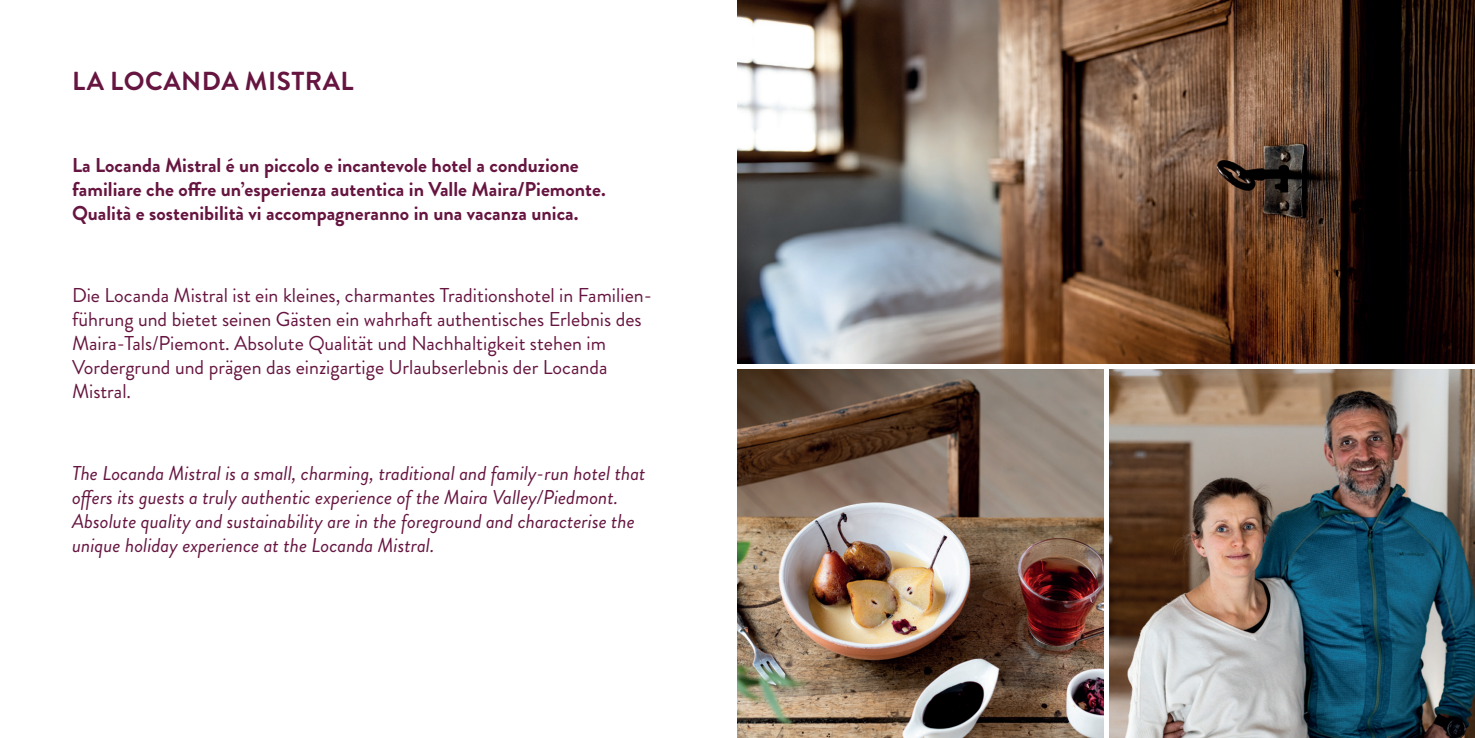
<style>
.page{position:relative;width:1475px;height:738px;background:#fff}
.page>*{position:absolute;margin:0;border:0;box-sizing:border-box;transform-origin:0 0}
.t1{font:700 26px "Brandon Grotesque";letter-spacing:.02em;color:#661540}
.t2{font:20px/24px "Brandon Grotesque";color:#661540}
.t3{font:italic 20px/24px "Brandon Grotesque";color:#661540}
.t4{font:700 20px "Brandon Grotesque";color:#661540}
</style>
<div class="page">
<img style="left:737px;top:0;width:737px;height:363px">
<img style="left:737px;top:369px;width:366px;height:368px">
<img style="left:1109px;top:369px;width:365px;height:368px">
<p class="t1" style="left:72px;top:63px;width:283px">LA LOCANDA MISTRAL</p>
<p class="t4" style="left:72px;top:151px;width:508px">La Locanda Mistral é un piccolo e incantevole hotel a conduzione</p>
<p class="t4" style="left:72px;top:175px;width:535px">familiare che offre un’esperienza autentica in Valle Maira/Piemonte.</p>
<p class="t4" style="left:72px;top:199px;width:508px">Qualità e sostenibilità vi accompagneranno in una vacanza unica.</p>
<p class="t2" style="left:72px;top:283px;width:581px">Die Locanda Mistral ist ein kleines, charmantes Traditionshotel in Familien&shy;führung und bietet seinen Gästen ein wahrhaft authentisches Erlebnis des<br>Maira-Tals/Piemont. Absolute Qualität und Nachhaltigkeit stehen im</p>
<p class="t2" style="left:72px;top:355px;width:537px">Vordergrund und prägen das einzigartige Urlaubserlebnis der Locanda</p>
<p class="t2" style="left:72px;top:379px;width:61px">Mistral.</p>
<p class="t3" style="left:72px;top:460px;width:575px">The Locanda Mistral is a small, charming, traditional and family-run hotel that offers its guests a truly authentic experience of the Maira Valley/Piedmont.</p>
<p class="t3" style="left:72px;top:508px;width:564px">Absolute quality and sustainability are in the foreground and characterise the unique holiday experience at the Locanda Mistral.</p>
</div>
